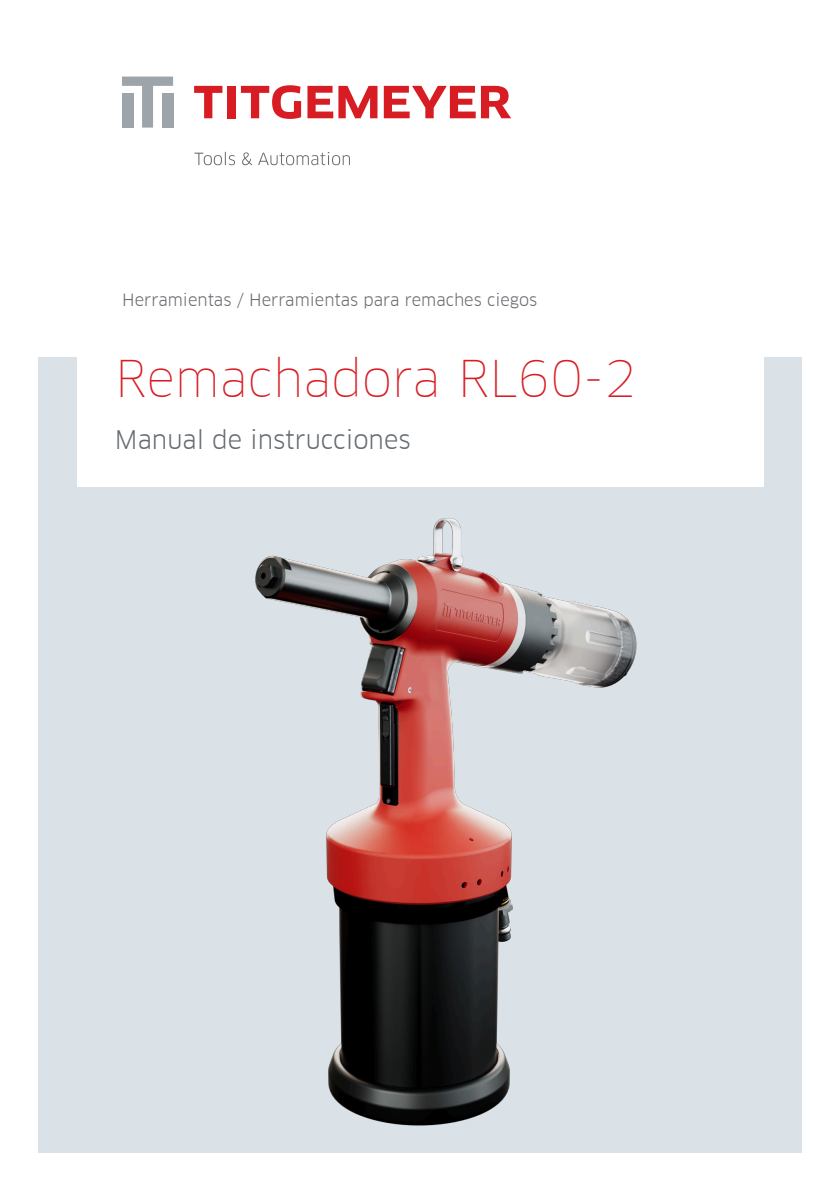
<style>
.page{position:relative;width:840px;height:1191px;background:#fff}
.page>*{position:absolute;margin:0;border:0;box-sizing:border-box;transform-origin:0 0}
.t1{font:100 49.6px "Clan Offc Pro";color:#d81c23}
.t2{font:25px "Clan Offc Pro";color:#666b70}
.t3{font:16.4px "Clan Offc Pro";color:#666b70}
</style>
<div class="page">
<svg style="left:122px;top:77px;width:51px;height:51px"></svg>
<svg style="left:194px;top:86px;width:28px;height:32px"></svg>
<div style="left:227px;top:86px;width:9px;height:32px;background:#d81c23"></div>
<svg style="left:241px;top:85px;width:60px;height:34px"></svg>
<svg style="left:307px;top:86px;width:70px;height:32px"></svg>
<svg style="left:383px;top:86px;width:128px;height:32px"></svg>
<svg style="left:194px;top:152px;width:41px;height:13px"></svg>
<svg style="left:242px;top:152px;width:10px;height:13px"></svg>
<svg style="left:258px;top:152px;width:92px;height:13px"></svg>
<div style="left:38px;top:357px;width:763px;height:795px;background:#dae2e7"></div>
<img style="left:255px;top:518px;width:382px;height:608px">
<div style="left:77px;top:319px;width:686px;height:168px;background:#fff"></div>
<p class="t3" style="left:122px;top:291px;width:416px">Herramientas / Herramientas para remaches ciegos</p>
<h1 class="t1" style="left:115px;top:349px;width:523px">Remachadora RL60-2</h1>
<h2 class="t2" style="left:115px;top:425px;width:297px">Manual de instrucciones</h2>
</div>
